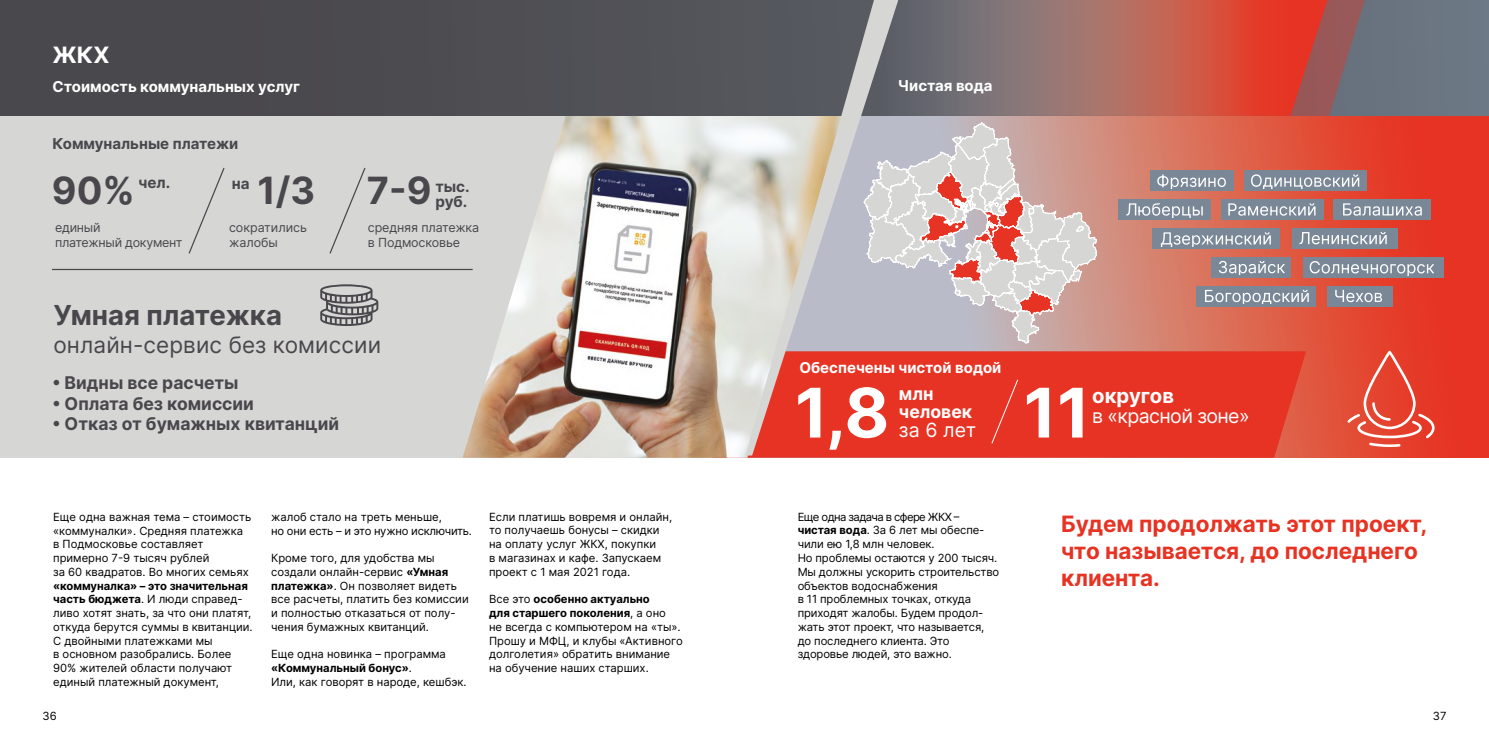
<style>
.page{position:relative;width:1489px;height:745px;background:#fff}
.page>*{position:absolute;margin:0;border:0;box-sizing:border-box;transform-origin:0 0}
.t1{font:700 68.38px "Inter";color:#fff}
.t2{font:700 37.5px "Inter";color:#49474c}
.t3{font:700 27.5px "Inter";color:#49474c}
.t4{font:700 22.5px/27px "Inter";color:#e63323}
.t5{font:22.5px "Inter";letter-spacing:.005em;color:#49474c}
.t6{font:700 22.5px "Inter";color:#fff}
.t7{font:700 20.25px "Inter";color:#fff}
.t8{font:19.5px "Inter";letter-spacing:-.03em;color:#fff}
.t9{font:700 17.62px/17.6px "Inter";color:#fff}
.t10{font:700 17.5px "Inter";color:#49474c}
.t11{font:700 15.12px/15.1px "Inter";color:#49474c}
.t12{font:700 15px "Inter";color:#fff}
.t13{font:700 15px "Inter";color:#49474c}
.t14{font:12.5px/15px "Inter";letter-spacing:-.01em;color:#49474c}
.t15{font:11.25px/13.8px "Inter";color:#000}
.t16{font:11.25px/13.8px "Inter";letter-spacing:-.02em;color:#000}
.s1{font-weight:700}
</style>
<div class="page">
<div style="left:0;top:107px;width:821px;height:350px;background:#d6d6d5"></div>
<svg style="left:898px;top:116px;width:590px;height:341px;background:#dd5947"></svg>
<div style="left:842px;top:351px;width:463px;height:106px;background:#e63323"></div>
<svg style="left:0;top:0;width:1488px;height:116px;background:#505157"></svg>
<svg style="left:898px;top:0;width:471px;height:116px;background:#a4615c"></svg>
<div style="left:1149px;top:170px;width:84px;height:21px;background:#798797"></div>
<svg style="left:1157px;top:174px;width:68px;height:14px"></svg>
<div style="left:1244px;top:170px;width:123px;height:21px;background:#798797"></div>
<svg style="left:1251px;top:174px;width:108px;height:14px"></svg>
<div style="left:1118px;top:199px;width:92px;height:21px;background:#798797"></div>
<svg style="left:1126px;top:203px;width:76px;height:14px"></svg>
<div style="left:1333px;top:199px;width:97px;height:21px;background:#798797"></div>
<svg style="left:1343px;top:203px;width:78px;height:12px"></svg>
<div style="left:1220px;top:199px;width:103px;height:21px;background:#798797"></div>
<svg style="left:1228px;top:203px;width:87px;height:12px"></svg>
<div style="left:1291px;top:228px;width:106px;height:21px;background:#798797"></div>
<svg style="left:1299px;top:232px;width:87px;height:12px"></svg>
<div style="left:1151px;top:228px;width:128px;height:21px;background:#798797"></div>
<svg style="left:1160px;top:232px;width:110px;height:14px"></svg>
<div style="left:1211px;top:256px;width:79px;height:21px;background:#798797"></div>
<svg style="left:1218px;top:261px;width:66px;height:14px"></svg>
<div style="left:1302px;top:256px;width:141px;height:21px;background:#798797"></div>
<svg style="left:1309px;top:261px;width:125px;height:14px"></svg>
<div style="left:1196px;top:285px;width:119px;height:21px;background:#798797"></div>
<svg style="left:1205px;top:290px;width:103px;height:13px"></svg>
<div style="left:1327px;top:285px;width:65px;height:21px;background:#798797"></div>
<svg style="left:1335px;top:290px;width:46px;height:12px"></svg>
<svg style="left:1344px;top:352px;width:91px;height:96px;background:#e75745"></svg>
<img style="left:462px;top:116px;width:380px;height:341px">
<svg style="left:320px;top:284px;width:58px;height:42px"></svg>
<hr style="left:52px;top:269px;width:420px;height:1px;background:#49474c">
<svg style="left:188px;top:167px;width:37px;height:87px"></svg>
<svg style="left:329px;top:167px;width:37px;height:87px"></svg>
<svg style="left:990px;top:378px;width:28px;height:66px;background:#e63a2b"></svg>
<svg style="left:745px;top:0;width:153px;height:455px"></svg>
<svg style="left:862px;top:122px;width:235px;height:222px;background:#d0bbbc"></svg>
<h3 class="t6" style="left:52px;top:38px;width:59px">ЖКХ</h3>
<h3 class="t12" style="left:52px;top:75px;width:249px">Стоимость коммунальных услуг</h3>
<h3 class="t12" style="left:897px;top:75px;width:96px">Чистая вода</h3>
<h3 class="t13" style="left:52px;top:133px;width:187px">Коммунальные платежи</h3>
<h2 class="t2" style="left:52px;top:163px;width:84px">90%</h2>
<h3 class="t11" style="left:138px;top:174px;width:33px">чел.</h3>
<h2 class="t2" style="left:257px;top:163px;width:59px">1/3</h2>
<p class="t14" style="left:229px;top:219px;width:80px">сократились жалобы</p>
<h3 class="t11" style="left:232px;top:176px;width:19px">на</h3>
<h2 class="t2" style="left:367px;top:163px;width:66px">7-9</h2>
<h3 class="t11" style="left:435px;top:178px;width:36px">тыс. руб.</h3>
<p class="t14" style="left:368px;top:219px;width:113px">средняя платежка в Подмосковье</p>
<p class="t14" style="left:55px;top:219px;width:129px">единый<br>платежный документ</p>
<h3 class="t3" style="left:53px;top:294px;width:230px">Умная платежка</h3>
<h3 class="t5" style="left:53px;top:328px;width:329px">онлайн-сервис без комиссии</h3>
<h3 class="t10" style="left:52px;top:370px;width:187px">• Видны все расчеты</h3>
<h3 class="t10" style="left:52px;top:390px;width:203px">• Оплата без комиссии</h3>
<h3 class="t10" style="left:52px;top:410px;width:288px">• Отказ от бумажных квитанций</h3>
<p class="t15" style="left:53px;top:509px;width:200px">Еще одна важная тема – стоимость «коммуналки». Средняя платежка в Подмосковье составляет примерно 7-9 тысяч рублей<br>за 60 квадратов. Во многих семьях</p>
<p class="t15" style="left:53px;top:578px;width:201px"><span class="s1">«коммуналка» – это значительная часть бюджета</span>. И люди справед&shy;ливо хотят знать, за что они платят, откуда берутся суммы в квитанции.<br>С двойными платежками мы<br>в основном разобрались. Более<br>90% жителей области получают единый платежный документ,</p>
<p class="t16" style="left:271px;top:509px;width:202px">жалоб стало на треть меньше,<br>но они есть – и это нужно исключить.</p>
<p class="t15" style="left:271px;top:550px;width:199px">Кроме того, для удобства мы создали онлайн-сервис <span class="s1">«Умная платежка»</span>. Он позволяет видеть все расчеты, платить без комиссии и полностью отказаться от полу&shy;чения бумажных квитанций.</p>
<p class="t15" style="left:271px;top:646px;width:197px">Еще одна новинка – программа <span class="s1">«Коммунальный бонус»</span>.<br>Или, как говорят в народе, кешбэк.</p>
<p class="t15" style="left:489px;top:509px;width:185px">Если платишь вовремя и онлайн, то получаешь бонусы – скидки на оплату услуг ЖКХ, покупки<br>в магазинах и кафе. Запускаем проект с 1 мая 2021 года.</p>
<p class="t15" style="left:489px;top:591px;width:195px">Все это <span class="s1">особенно актуально<br>для старшего поколения</span>, а оно<br>не всегда с компьютером на «ты».<br>Прошу и МФЦ, и клубы «Активного долголетия» обратить внимание на обучение наших старших.</p>
<h3 class="t12" style="left:799px;top:356px;width:204px">Обеспечены чистой водой</h3>
<h1 class="t1" style="left:794px;top:362px;width:96px">1,8</h1>
<h3 class="t9" style="left:898px;top:384px;width:75px">млн человек</h3>
<h3 class="t8" style="left:898px;top:416px;width:79px">за 6 лет</h3>
<p class="t15" style="left:797px;top:509px;width:203px">Еще одна задача в сфере ЖКХ – <span class="s1">чистая вода</span>. За 6 лет мы обеспе&shy;чили ею 1,8 млн человек.<br>Но проблемы остаются у 200 тысяч.<br>Мы должны ускорить строительство объектов водоснабжения<br>в 11 проблемных точках, откуда приходят жалобы. Будем продол&shy;жать этот проект, что называется, до последнего клиента. Это здоровье людей, это важно.</p>
<h1 class="t1" style="left:1023px;top:362px;width:68px">11</h1>
<h3 class="t7" style="left:1092px;top:380px;width:83px">округов</h3>
<h3 class="t8" style="left:1092px;top:401px;width:159px">в «красной зоне»</h3>
<h3 class="t4" style="left:1061px;top:509px;width:367px">Будем продолжать этот проект, что называется, до последнего клиента.</h3>
<p class="t15" style="left:43px;top:708px;width:16px">36</p>
<p class="t15" style="left:1432px;top:708px;width:15px">37</p>
</div>
